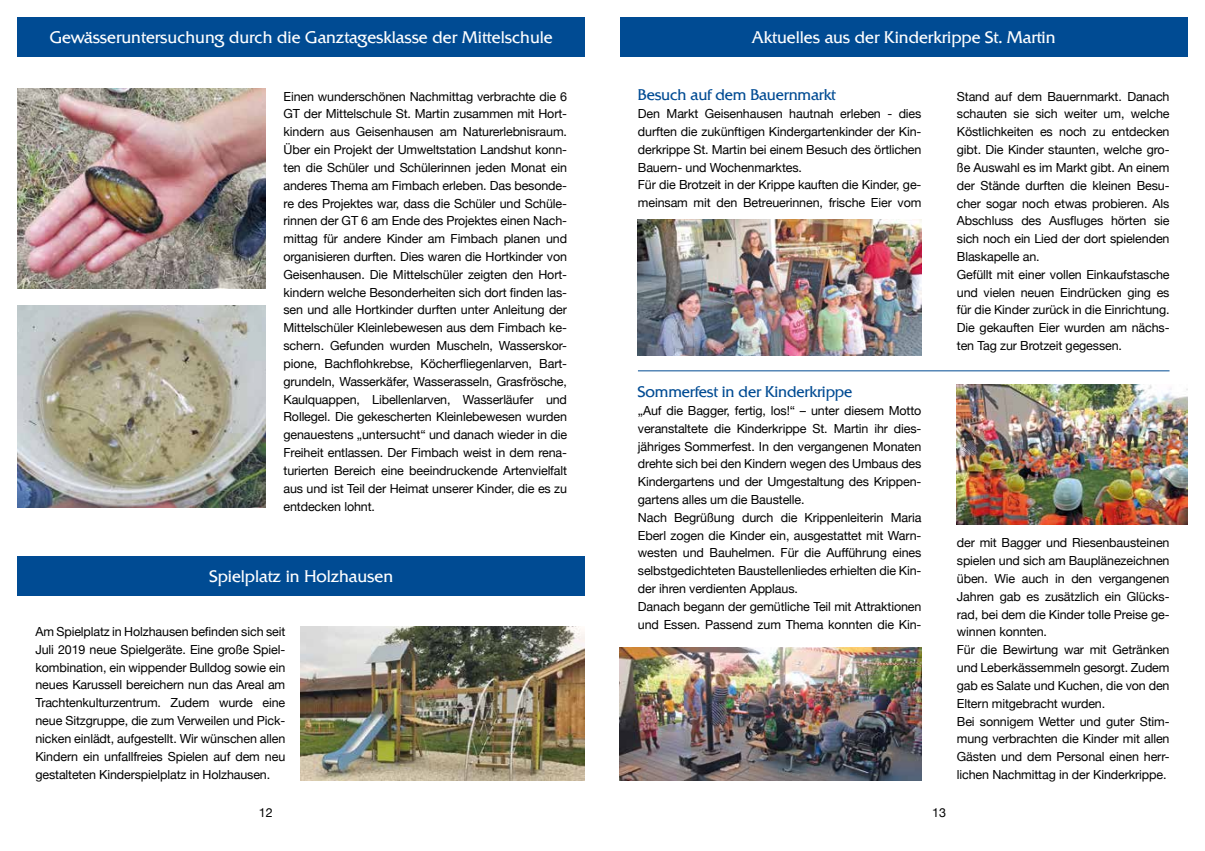
<style>
.page{position:relative;width:1205px;height:851px;background:#fff}
.page>*{position:absolute;margin:0;border:0;box-sizing:border-box;transform-origin:0 0}
.t1{font:300 16.25px "Quadrat Serial";color:#fff}
.t2{font:300 15px "Quadrat Serial";letter-spacing:-.01em;color:#004b93}
.t3{font:12.5px/17.8px "Helvetica Neue";letter-spacing:-.01em;color:#000}
</style>
<div class="page">
<div style="left:18px;top:18px;width:567px;height:39px;background:#004b93"></div>
<img style="left:18px;top:89px;width:248px;height:200px">
<img style="left:18px;top:305px;width:248px;height:202px">
<div style="left:18px;top:556px;width:567px;height:39px;background:#004b93"></div>
<img style="left:300px;top:626px;width:284px;height:154px">
<div style="left:620px;top:18px;width:567px;height:39px;background:#004b93"></div>
<hr style="left:638px;top:370px;width:531px;height:1px;background:#004b93">
<img style="left:619px;top:647px;width:302px;height:133px">
<img style="left:638px;top:220px;width:283px;height:135px">
<img style="left:957px;top:384px;width:230px;height:140px">
<h1 class="t1" style="left:50px;top:27px;width:504px">Gewässeruntersuchung durch die Ganztagesklasse der Mittelschule</h1>
<p class="t3" style="left:283px;top:88px;width:285px;text-align:justify">Einen wunderschönen Nachmittag verbrachte die 6<br>GT der Mittelschule St. Martin zusammen mit Hort&shy;kindern aus Geisenhausen am Naturerlebnisraum.<br>Über ein Projekt der Umweltstation Landshut konn&shy;ten die Schüler und Schülerinnen jeden Monat ein anderes Thema am Fimbach erleben. Das besonde&shy;re des Projektes war, dass die Schüler und Schüle&shy;rinnen der GT 6 am Ende des Projektes einen Nach&shy;mittag für andere Kinder am Fimbach planen und organisieren durften. Dies waren die Hortkinder von Geisenhausen. Die Mittelschüler zeigten den Hort&shy;kindern welche Besonderheiten sich dort finden las&shy;sen und alle Hortkinder durften unter Anleitung der Mittelschüler Kleinlebewesen aus dem Fimbach ke&shy;schern. Gefunden wurden Muscheln, Wasserskor&shy;pione, Bachflohkrebse, Köcherfliegenlarven, Bart&shy;grundeln, Wasserkäfer, Wasserasseln, Grasfrösche, Kaulquappen, Libellenlarven, Wasserläufer und Rollegel. Die gekescherten Kleinlebewesen wurden genauestens „untersucht“ und danach wieder in die Freiheit entlassen. Der Fimbach weist in dem rena&shy;turierten Bereich eine beeindruckende Artenvielfalt aus und ist Teil der Heimat unserer Kinder, die es zu entdecken lohnt.</p>
<h1 class="t1" style="left:209px;top:566px;width:185px">Spielplatz in Holzhausen</h1>
<p class="t3" style="left:35px;top:623px;width:251px;text-align:justify">Am Spielplatz in Holzhausen befinden sich seit Juli 2019 neue Spielgeräte. Eine große Spiel&shy;kombination, ein wippender Bulldog sowie ein neues Karussell bereichern nun das Areal am Trachtenkulturzentrum. Zudem wurde eine neue Sitzgruppe, die zum Verweilen und Pick&shy;nicken einlädt, aufgestellt. Wir wünschen allen Kindern ein unfallfreies Spielen auf dem neu gestalteten Kinderspielplatz in Holzhausen.</p>
<h1 class="t1" style="left:752px;top:27px;width:305px">Aktuelles aus der Kinderkrippe St. Martin</h1>
<p class="t2" style="left:638px;top:86px;width:199px">Besuch auf dem Bauernmarkt</p>
<p class="t3" style="left:638px;top:105px;width:285px">Den Markt Geisenhausen hautnah erleben - dies durften die zukünftigen Kindergartenkinder der Kin&shy;derkrippe St. Martin bei einem Besuch des örtlichen Bauern- und Wochenmarktes.<br>Für die Brotzeit in der Krippe kauften die Kinder, ge&shy;meinsam mit den Betreuerinnen, frische Eier vom</p>
<p class="t2" style="left:638px;top:383px;width:216px">Sommerfest in der Kinderkrippe</p>
<p class="t3" style="left:638px;top:402px;width:285px">„Auf die Bagger, fertig, los!“ – unter diesem Motto veranstaltete die Kinderkrippe St. Martin ihr dies&shy;jähriges Sommerfest. In den vergangenen Monaten drehte sich bei den Kindern wegen des Umbaus des Kindergartens und der Umgestaltung des Krippen&shy;gartens alles um die Baustelle.<br>Nach Begrüßung durch die Krippenleiterin Maria Eberl zogen die Kinder ein, ausgestattet mit Warn&shy;westen und Bauhelmen. Für die Aufführung eines selbstgedichteten Baustellenliedes erhielten die Kin&shy;der ihren verdienten Applaus.<br>Danach begann der gemütliche Teil mit Attraktionen und Essen. Passend zum Thema konnten die Kin-</p>
<p class="t3" style="left:957px;top:88px;width:214px">Stand auf dem Bauernmarkt. Danach schauten sie sich weiter um, welche Köstlichkeiten es noch zu entdecken gibt. Die Kinder staunten, welche gro&shy;ße Auswahl es im Markt gibt. An einem der Stände durften die kleinen Besu&shy;cher sogar noch etwas probieren. Als Abschluss des Ausfluges hörten sie sich noch ein Lied der dort spielenden Blaskapelle an.<br>Gefüllt mit einer vollen Einkaufstasche und vielen neuen Eindrücken ging es für die Kinder zurück in die Einrichtung.<br>Die gekauften Eier wurden am nächs&shy;ten Tag zur Brotzeit gegessen.</p>
<p class="t3" style="left:957px;top:534px;width:214px">der mit Bagger und Riesenbausteinen spielen und sich am Bauplänezeichnen üben. Wie auch in den vergangenen Jahren gab es zusätzlich ein Glücks&shy;rad, bei dem die Kinder tolle Preise ge&shy;winnen konnten.<br>Für die Bewirtung war mit Getränken und Leberkässemmeln gesorgt. Zudem gab es Salate und Kuchen, die von den Eltern mitgebracht wurden.<br>Bei sonnigem Wetter und guter Stim&shy;mung verbrachten die Kinder mit allen Gästen und dem Personal einen herr&shy;lichen Nachmittag in der Kinderkrippe.</p>
<p class="t3" style="left:259px;top:804px;width:15px">12</p>
<p class="t3" style="left:932px;top:804px;width:15px">13</p>
</div>
